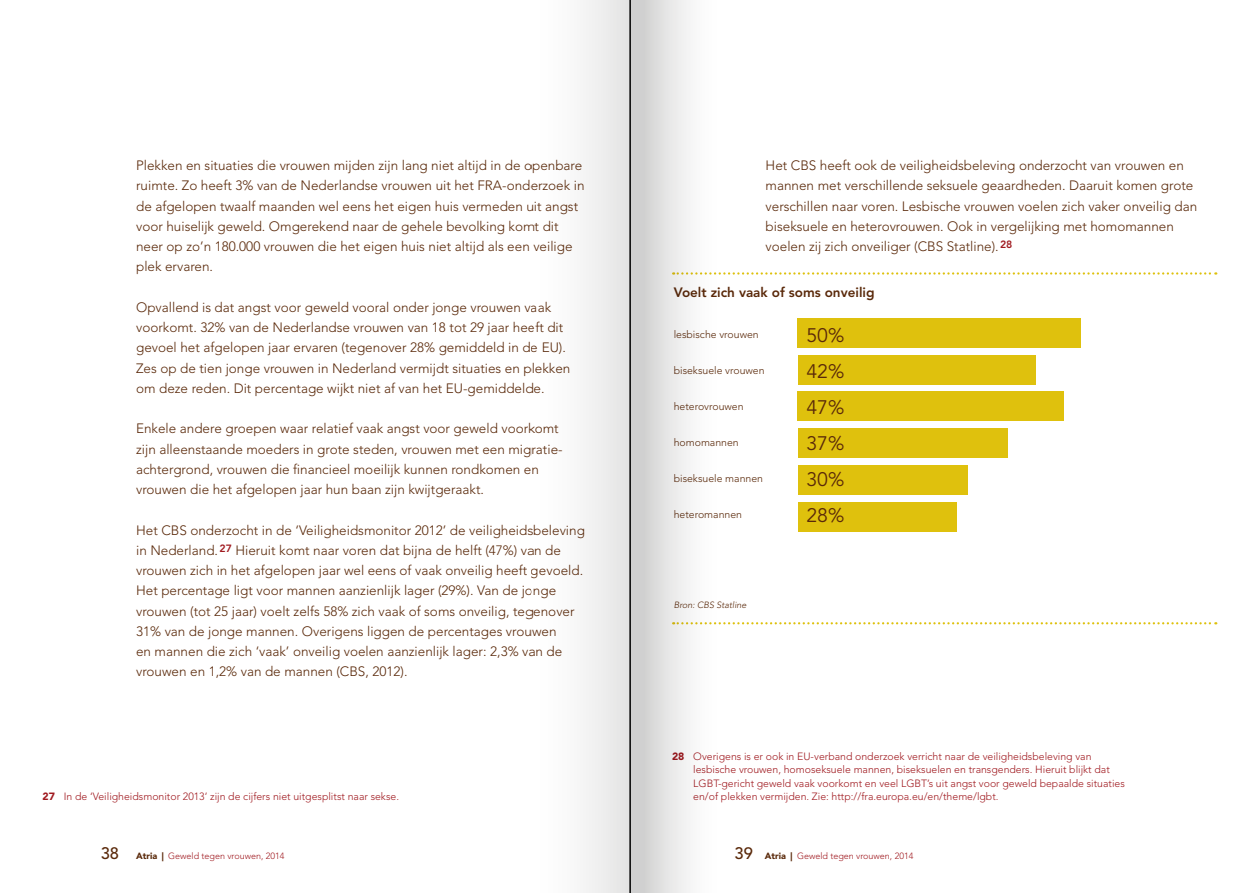
<style>
.page{position:relative;width:1259px;height:893px;background:#fff}
.page>*{position:absolute;margin:0;border:0;box-sizing:border-box;transform-origin:0 0}
.t1{font:19.5px/36px "Avenir LT Std";color:#5a290a;text-align:justify}
.t2{font:300 13.5px/20.2px "Avenir LT Std";color:#5a290a}
.t3{font:800 13.5px "Avenir LT Std";color:#5a290a}
.t4{font:300 10.5px/13.5px "Avenir LT Std";color:#a01a20}
.t5{font:300 10.5px "Avenir LT Std";color:#5a290a}
.t6{font:300 9px "Avenir LT Std";color:#a01a20}
.t7{font:italic 300 9px "Avenir LT Std";color:#5a290a}
.s1{font-weight:900}
.s2{font-weight:500;font-size:16.5px;color:#5a290a}
.s3{font-weight:900;color:#5a290a}
</style>
<div class="page">
<svg style="left:724px;top:272px;width:492px;height:3px"></svg>
<svg style="left:724px;top:622px;width:492px;height:2px"></svg>
<div style="left:798px;top:318px;width:283px;height:30px;background:#dfc10d"></div>
<div style="left:798px;top:355px;width:237px;height:29px;background:#dfc10d"></div>
<div style="left:798px;top:392px;width:266px;height:29px;background:#dfc10d"></div>
<div style="left:798px;top:428px;width:209px;height:30px;background:#dfc10d"></div>
<div style="left:798px;top:465px;width:169px;height:30px;background:#dfc10d"></div>
<div style="left:798px;top:502px;width:158px;height:29px;background:#dfc10d"></div>
<hr style="left:629px;top:0;width:2px;height:893px;background:#000">
<div style="left:631px;top:0;width:93px;height:893px;background:linear-gradient(to right,#cececd,#fff)"></div>
<div style="left:532px;top:0;width:98px;height:893px;background:linear-gradient(to right,#fff,#e5e5e5)"></div>
<p class="t2" style="left:136px;top:155px;width:450px">Plekken en situaties die vrouwen mijden zijn lang niet altijd in de openbare ruimte. Zo heeft 3% van de Nederlandse vrouwen uit het FRA-onderzoek in de afgelopen twaalf maanden wel eens het eigen huis vermeden uit angst voor huiselijk geweld. Omgerekend naar de gehele bevolking komt dit neer op zo’n 180.000 vrouwen die het eigen huis niet altijd als een veilige plek ervaren.</p>
<p class="t2" style="left:136px;top:297px;width:436px">Opvallend is dat angst voor geweld vooral onder jonge vrouwen vaak voorkomt. 32% van de Nederlandse vrouwen van 18 tot 29 jaar heeft dit gevoel het afgelopen jaar ervaren (tegenover 28% gemiddeld in de EU).<br>Zes op de tien jonge vrouwen in Nederland vermijdt situaties en plekken om deze reden. Dit percentage wijkt niet af van het EU-gemiddelde.</p>
<p class="t2" style="left:136px;top:419px;width:428px">Enkele andere groepen waar relatief vaak angst voor geweld voorkomt zijn alleenstaande moeders in grote steden, vrouwen met een migratie&shy;achtergrond, vrouwen die financieel moeilijk kunnen rondkomen en vrouwen die het afgelopen jaar hun baan zijn kwijtgeraakt.</p>
<p class="t2" style="left:136px;top:520px;width:450px">Het CBS onderzocht in de ‘Veiligheidsmonitor 2012’ de veiligheidsbeleving in Nederland.<sup>27</sup> Hieruit komt naar voren dat bijna de helft (47%) van de vrouwen zich in het afgelopen jaar wel eens of vaak onveilig heeft gevoeld.<br>Het percentage ligt voor mannen aanzienlijk lager (29%). Van de jonge vrouwen (tot 25 jaar) voelt zelfs 58% zich vaak of soms onveilig, tegenover 31% van de jonge mannen. Overigens liggen de percentages vrouwen<br>en mannen die zich ‘vaak’ onveilig voelen aanzienlijk lager: 2,3% van de vrouwen en 1,2% van de mannen (CBS, 2012).</p>
<p class="t4" style="left:43px;top:790px;width:358px"><span class="s1">27</span> In de ‘Veiligheidsmonitor 2013’ zijn de cijfers niet uitgesplitst naar sekse.</p>
<p class="t2" style="left:765px;top:155px;width:433px">Het CBS heeft ook de veiligheidsbeleving onderzocht van vrouwen en mannen met verschillende seksuele geaardheden. Daaruit komen grote verschillen naar voren. Lesbische vrouwen voelen zich vaker onveilig dan biseksuele en heterovrouwen. Ook in vergelijking met homomannen voelen zij zich onveiliger (CBS Statline).<sup>28</sup></p>
<p class="t3" style="left:674px;top:284px;width:202px">Voelt zich vaak of soms onveilig</p>
<h1 class="t1" style="left:806px;top:317px;width:39px">50% 42% 47% 37% 30% 28%</h1>
<p class="t5" style="left:674px;top:328px;width:87px">lesbische vrouwen</p>
<p class="t5" style="left:674px;top:364px;width:92px">biseksuele vrouwen</p>
<p class="t5" style="left:674px;top:400px;width:71px">heterovrouwen</p>
<p class="t5" style="left:674px;top:436px;width:67px">homomannen</p>
<p class="t5" style="left:674px;top:472px;width:91px">biseksuele mannen</p>
<p class="t5" style="left:674px;top:508px;width:70px">heteromannen</p>
<p class="t7" style="left:674px;top:600px;width:74px">Bron: CBS Statline</p>
<p class="t4" style="left:693px;top:749px;width:433px;text-indent:-21px"><span class="s1">28</span> Overigens is er ook in EU-verband onderzoek verricht naar de veiligheidsbeleving van lesbische vrouwen, homoseksuele mannen, biseksuelen en transgenders. Hieruit blijkt dat LGBT-gericht geweld vaak voorkomt en veel LGBT’s uit angst voor geweld bepaalde situaties en/of plekken vermijden. Zie: http://fra.europa.eu/en/theme/lgbt.</p>
<p class="t6" style="left:101px;top:850px;width:185px"><span class="s2">38</span> <span class="s3">Atria |</span> Geweld tegen vrouwen, 2014</p>
<p class="t6" style="left:734px;top:850px;width:180px"><span class="s2">39</span> <span class="s3">Atria |</span> Geweld tegen vrouwen, 2014</p>
</div>
